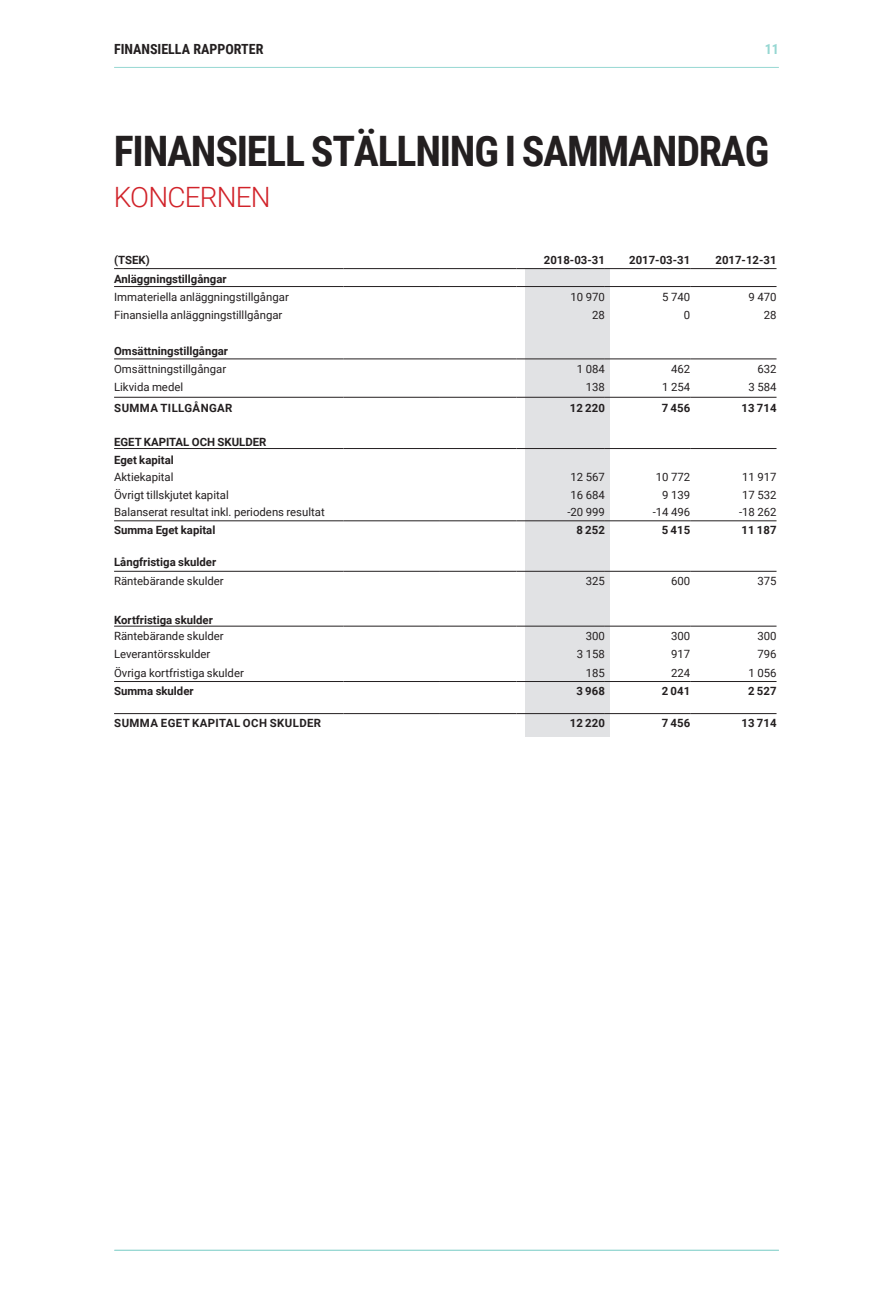
<style>
.page{position:relative;width:893px;height:1290px;background:#fff}
.page>*{position:absolute;margin:0;border:0;box-sizing:border-box;transform-origin:0 0}
.Rubrik_1{font:700 42px "Roboto Condensed";letter-spacing:-.03em;color:#231f20}
.Rubrik_1-2{font:300 28px "Roboto";letter-spacing:-.03em;color:#d1232a}
.t1{font:700 14px "Roboto Condensed";color:#231f20}
.t2{font:700 14px "Roboto Condensed";color:#96d7d2}
.Tabelltext{font:11.38px "Roboto";color:#231f20}
.Tabelltext-2{font:700 11.38px "Roboto";color:#231f20}
.Tabelltext-3{font:700 11.38px "Roboto";letter-spacing:.035em;color:#231f20}
.Tabellhuvud{font:700 11.38px "Roboto";color:#231f20}
</style>
<div class="page">
<hr style="left:114px;top:67px;width:665px;height:1px;background:#96d7d2">
<hr style="left:114px;top:1250px;width:665px;height:1px;background:#96d7d2">
<div style="left:525px;top:269px;width:84px;height:468px;background:#e1e2e4"></div>
<hr style="left:114px;top:397px;width:230px;height:1px;background:#231f20">
<hr style="left:344px;top:397px;width:95px;height:1px;background:#231f20">
<hr style="left:439px;top:397px;width:78px;height:1px;background:#231f20">
<hr style="left:517px;top:397px;width:88px;height:1px;background:#231f20">
<hr style="left:605px;top:397px;width:85px;height:1px;background:#231f20">
<hr style="left:690px;top:397px;width:86px;height:1px;background:#231f20">
<hr style="left:114px;top:448px;width:230px;height:1px;background:#231f20">
<hr style="left:344px;top:448px;width:95px;height:1px;background:#231f20">
<hr style="left:439px;top:448px;width:78px;height:1px;background:#231f20">
<hr style="left:517px;top:448px;width:88px;height:1px;background:#231f20">
<hr style="left:605px;top:448px;width:85px;height:1px;background:#231f20">
<hr style="left:690px;top:448px;width:86px;height:1px;background:#231f20">
<hr style="left:114px;top:520px;width:230px;height:1px;background:#231f20">
<hr style="left:344px;top:520px;width:95px;height:1px;background:#231f20">
<hr style="left:439px;top:520px;width:78px;height:1px;background:#231f20">
<hr style="left:517px;top:520px;width:88px;height:1px;background:#231f20">
<hr style="left:605px;top:520px;width:85px;height:1px;background:#231f20">
<hr style="left:690px;top:520px;width:86px;height:1px;background:#231f20">
<hr style="left:114px;top:681px;width:230px;height:1px;background:#231f20">
<hr style="left:344px;top:681px;width:95px;height:1px;background:#231f20">
<hr style="left:439px;top:681px;width:78px;height:1px;background:#231f20">
<hr style="left:517px;top:681px;width:88px;height:1px;background:#231f20">
<hr style="left:605px;top:681px;width:85px;height:1px;background:#231f20">
<hr style="left:690px;top:681px;width:86px;height:1px;background:#231f20">
<hr style="left:114px;top:713px;width:230px;height:1px;background:#231f20">
<hr style="left:344px;top:713px;width:95px;height:1px;background:#231f20">
<hr style="left:439px;top:713px;width:78px;height:1px;background:#231f20">
<hr style="left:517px;top:713px;width:88px;height:1px;background:#231f20">
<hr style="left:605px;top:713px;width:85px;height:1px;background:#231f20">
<hr style="left:690px;top:713px;width:86px;height:1px;background:#231f20">
<hr style="left:114px;top:571px;width:230px;height:1px;background:#231f20">
<hr style="left:344px;top:571px;width:95px;height:1px;background:#231f20">
<hr style="left:439px;top:571px;width:78px;height:1px;background:#231f20">
<hr style="left:517px;top:571px;width:88px;height:1px;background:#231f20">
<hr style="left:605px;top:571px;width:85px;height:1px;background:#231f20">
<hr style="left:690px;top:571px;width:86px;height:1px;background:#231f20">
<hr style="left:114px;top:626px;width:230px;height:1px;background:#231f20">
<hr style="left:344px;top:626px;width:95px;height:1px;background:#231f20">
<hr style="left:439px;top:626px;width:78px;height:1px;background:#231f20">
<hr style="left:517px;top:626px;width:88px;height:1px;background:#231f20">
<hr style="left:605px;top:626px;width:85px;height:1px;background:#231f20">
<hr style="left:690px;top:626px;width:86px;height:1px;background:#231f20">
<hr style="left:344px;top:268px;width:95px;height:1px;background:#231f20">
<hr style="left:439px;top:268px;width:78px;height:1px;background:#231f20">
<hr style="left:517px;top:268px;width:88px;height:1px;background:#231f20">
<hr style="left:605px;top:268px;width:85px;height:1px;background:#231f20">
<hr style="left:690px;top:268px;width:86px;height:1px;background:#231f20">
<hr style="left:114px;top:268px;width:230px;height:1px;background:#231f20">
<hr style="left:114px;top:286px;width:230px;height:1px;background:#231f20">
<hr style="left:344px;top:286px;width:95px;height:1px;background:#231f20">
<hr style="left:439px;top:286px;width:78px;height:1px;background:#231f20">
<hr style="left:517px;top:286px;width:88px;height:1px;background:#231f20">
<hr style="left:605px;top:286px;width:85px;height:1px;background:#231f20">
<hr style="left:690px;top:286px;width:86px;height:1px;background:#231f20">
<hr style="left:114px;top:359px;width:230px;height:1px;background:#231f20">
<hr style="left:344px;top:359px;width:95px;height:1px;background:#231f20">
<hr style="left:439px;top:359px;width:78px;height:1px;background:#231f20">
<hr style="left:517px;top:359px;width:88px;height:1px;background:#231f20">
<hr style="left:605px;top:359px;width:85px;height:1px;background:#231f20">
<hr style="left:690px;top:359px;width:86px;height:1px;background:#231f20">
<p class="t1" style="left:114px;top:40px;width:151px">FINANSIELLA RAPPORTER</p>
<p class="t2" style="left:765px;top:40px;width:16px">11</p>
<p class="Rubrik_1" style="left:114px;top:121px;width:657px">FINANSIELL STÄLLNING I SAMMANDRAG</p>
<p class="Rubrik_1-2" style="left:114px;top:177px;width:158px">KONCERNEN</p>
<p class="Tabellhuvud" style="left:114px;top:252px;width:37px">(TSEK)</p>
<p class="Tabellhuvud" style="left:544px;top:252px;width:63px">2018-03-31</p>
<p class="Tabellhuvud" style="left:629px;top:252px;width:63px">2017-03-31</p>
<p class="Tabellhuvud" style="left:715px;top:252px;width:63px">2017-12-31</p>
<p class="Tabelltext-2" style="left:114px;top:271px;width:114px">Anläggningstillgångar</p>
<p class="Tabelltext" style="left:114px;top:289px;width:176px">Immateriella anläggningstillgångar</p>
<p class="Tabelltext" style="left:570px;top:289px;width:36px">10 970</p>
<p class="Tabelltext" style="left:662px;top:289px;width:29px">5 740</p>
<p class="Tabelltext" style="left:749px;top:289px;width:29px">9 470</p>
<p class="Tabelltext" style="left:114px;top:307px;width:170px">Finansiella anläggningstilllgångar</p>
<p class="Tabelltext" style="left:592px;top:307px;width:14px">28</p>
<p class="Tabelltext" style="left:684px;top:307px;width:8px">0</p>
<p class="Tabelltext" style="left:764px;top:307px;width:14px">28</p>
<p class="Tabelltext-2" style="left:114px;top:343px;width:116px">Omsättningstillgångar</p>
<p class="Tabelltext" style="left:114px;top:361px;width:114px">Omsättningstillgångar</p>
<p class="Tabelltext" style="left:577px;top:361px;width:29px">1 084</p>
<p class="Tabelltext" style="left:671px;top:361px;width:21px">462</p>
<p class="Tabelltext" style="left:757px;top:361px;width:21px">632</p>
<p class="Tabelltext" style="left:114px;top:379px;width:71px">Likvida medel</p>
<p class="Tabelltext" style="left:586px;top:379px;width:21px">138</p>
<p class="Tabelltext" style="left:662px;top:379px;width:29px">1 254</p>
<p class="Tabelltext" style="left:749px;top:379px;width:29px">3 584</p>
<p class="Tabelltext-3" style="left:114px;top:400px;width:120px">SUMMA TILLGÅNGAR</p>
<p class="Tabelltext-2" style="left:570px;top:400px;width:37px">12 220</p>
<p class="Tabelltext-2" style="left:662px;top:400px;width:30px">7 456</p>
<p class="Tabelltext-2" style="left:741px;top:400px;width:37px">13 714</p>
<p class="Tabelltext-2" style="left:114px;top:434px;width:154px">EGET KAPITAL OCH SKULDER</p>
<p class="Tabelltext-2" style="left:114px;top:452px;width:61px">Eget kapital</p>
<p class="Tabelltext" style="left:114px;top:469px;width:61px">Aktiekapital</p>
<p class="Tabelltext" style="left:570px;top:469px;width:36px">12 567</p>
<p class="Tabelltext" style="left:656px;top:469px;width:36px">10 772</p>
<p class="Tabelltext" style="left:742px;top:469px;width:36px">11 917</p>
<p class="Tabelltext" style="left:114px;top:487px;width:116px">Övrigt tillskjutet kapital</p>
<p class="Tabelltext" style="left:570px;top:487px;width:36px">16 684</p>
<p class="Tabelltext" style="left:662px;top:487px;width:29px">9 139</p>
<p class="Tabelltext" style="left:742px;top:487px;width:36px">17 532</p>
<p class="Tabelltext" style="left:114px;top:504px;width:212px">Balanserat resultat inkl. periodens resultat</p>
<p class="Tabelltext" style="left:567px;top:504px;width:39px">-20 999</p>
<p class="Tabelltext" style="left:653px;top:504px;width:39px">-14 496</p>
<p class="Tabelltext" style="left:739px;top:504px;width:39px">-18 262</p>
<p class="Tabelltext-2" style="left:114px;top:522px;width:103px">Summa Eget kapital</p>
<p class="Tabelltext-2" style="left:576px;top:522px;width:30px">8 252</p>
<p class="Tabelltext-2" style="left:662px;top:522px;width:30px">5 415</p>
<p class="Tabelltext-2" style="left:741px;top:522px;width:37px">11 187</p>
<p class="Tabelltext-2" style="left:114px;top:554px;width:104px">Långfristiga skulder</p>
<p class="Tabelltext" style="left:114px;top:573px;width:111px">Räntebärande skulder</p>
<p class="Tabelltext" style="left:586px;top:573px;width:21px">325</p>
<p class="Tabelltext" style="left:671px;top:573px;width:21px">600</p>
<p class="Tabelltext" style="left:757px;top:573px;width:21px">375</p>
<p class="Tabelltext-2" style="left:114px;top:612px;width:100px">Kortfristiga skulder</p>
<p class="Tabelltext" style="left:114px;top:628px;width:111px">Räntebärande skulder</p>
<p class="Tabelltext" style="left:586px;top:628px;width:21px">300</p>
<p class="Tabelltext" style="left:671px;top:628px;width:21px">300</p>
<p class="Tabelltext" style="left:757px;top:628px;width:21px">300</p>
<p class="Tabelltext" style="left:114px;top:646px;width:98px">Leverantörsskulder</p>
<p class="Tabelltext" style="left:577px;top:646px;width:29px">3 158</p>
<p class="Tabelltext" style="left:671px;top:646px;width:21px">917</p>
<p class="Tabelltext" style="left:757px;top:646px;width:21px">796</p>
<p class="Tabelltext" style="left:114px;top:664px;width:131px">Övriga kortfristiga skulder</p>
<p class="Tabelltext" style="left:586px;top:664px;width:21px">185</p>
<p class="Tabelltext" style="left:671px;top:664px;width:21px">224</p>
<p class="Tabelltext" style="left:749px;top:664px;width:29px">1 056</p>
<p class="Tabelltext-2" style="left:114px;top:683px;width:81px">Summa skulder</p>
<p class="Tabelltext-2" style="left:576px;top:683px;width:30px">3 968</p>
<p class="Tabelltext-2" style="left:662px;top:683px;width:30px">2 041</p>
<p class="Tabelltext-2" style="left:748px;top:683px;width:30px">2 527</p>
<p class="Tabelltext-3" style="left:114px;top:715px;width:208px">SUMMA EGET KAPITAL OCH SKULDER</p>
<p class="Tabelltext-2" style="left:570px;top:715px;width:37px">12 220</p>
<p class="Tabelltext-2" style="left:662px;top:715px;width:30px">7 456</p>
<p class="Tabelltext-2" style="left:741px;top:715px;width:37px">13 714</p>
</div>
